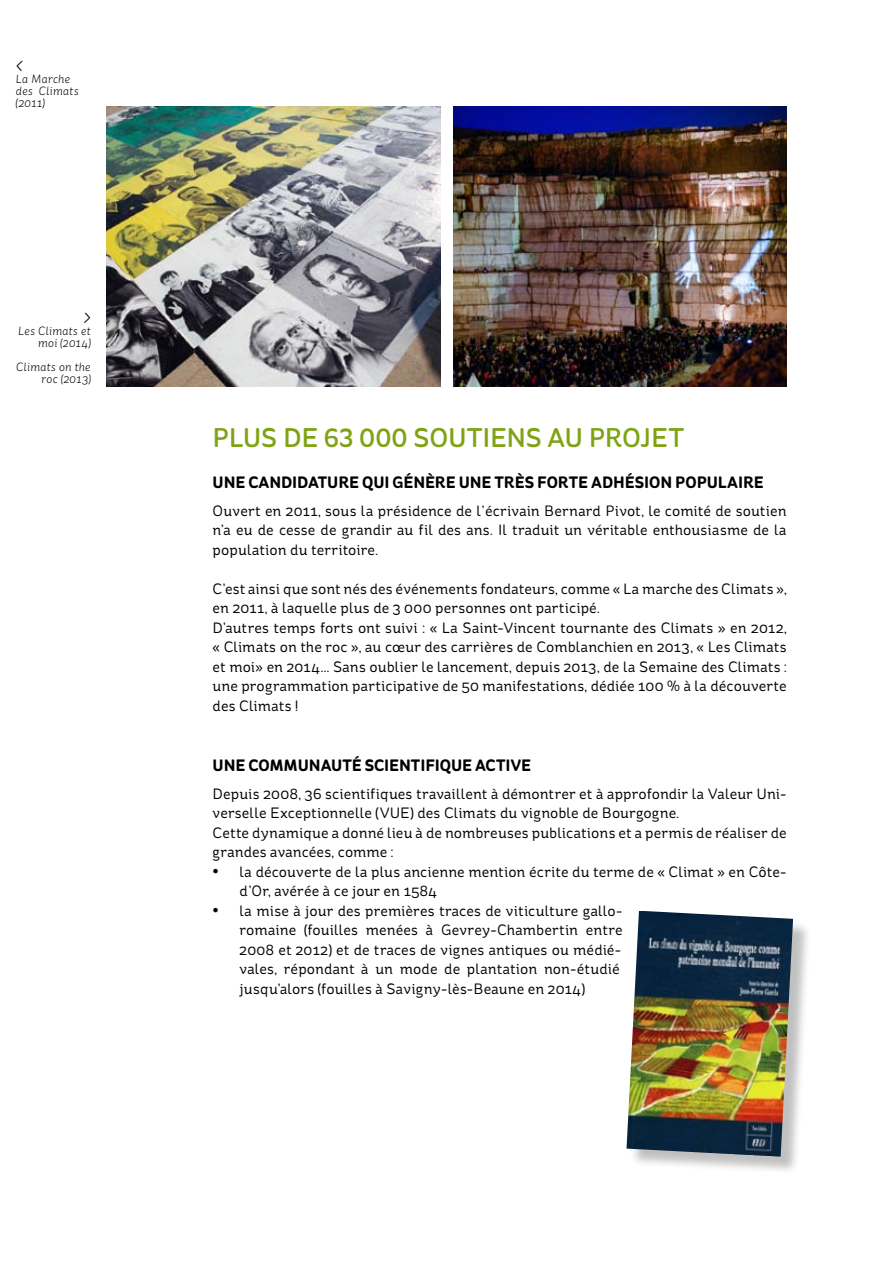
<style>
.page{position:relative;width:893px;height:1263px;background:#fff}
.page>*{position:absolute;margin:0;border:0;box-sizing:border-box;transform-origin:0 0}
.t1{font:500 27px "St Ryde";letter-spacing:-.01em;color:#7fa312}
.t2{font:italic 300 21px "St Ryde";color:#000}
.t3{font:700 16.5px "St Ryde";letter-spacing:-.005em;color:#000}
.t4{font:15px/19.5px "St Ryde";letter-spacing:.005em;color:#000}
.t5{font:italic 300 12px/12px "St Ryde";letter-spacing:.02em;color:#000;text-align:right}
.s1{font-family:"Times New Roman";font-size:18px}
</style>
<div class="page">
<img style="left:106px;top:106px;width:335px;height:281px">
<img style="left:454px;top:106px;width:333px;height:281px">
<div style="left:629px;top:913px;width:190px;height:268px;background:#000;opacity:.25"></div>
<img style="left:626px;top:911px;width:167px;height:246px">
<h2 class="t2" style="left:16px;top:51px;width:9px">&lt;</h2>
<p class="t5" style="left:16px;top:73px;width:65px;text-align:left">La Marche des Climats (2011)</p>
<h2 class="t2" style="left:84px;top:303px;width:9px">&gt;</h2>
<p class="t5" style="left:18px;top:325px;width:74px">Les Climats et moi (2014)</p>
<p class="t5" style="left:16px;top:361px;width:76px">Climats on the roc (2013)</p>
<h1 class="t1" style="left:213px;top:422px;width:33px">PLUS</h1>
<h1 class="t1" style="left:283px;top:422px;width:148px">DE 63 000 SOU</h1>
<h1 class="t1" style="left:467px;top:422px;width:41px">TIENS</h1>
<h1 class="t1" style="left:548px;top:422px;width:138px">AU PROJET</h1>
<p class="t3" style="left:213px;top:472px;width:553px">UNE CANDIDATURE QUI GÉNÈRE UNE TRÈS FORTE ADHÉSION POPULAIRE</p>
<p class="t4" style="left:213px;top:501px;width:575px;text-align:justify">Ouvert en 2011, sous la présidence de l’écrivain Bernard Pivot, le comité de soutien n’a eu de cesse de grandir au fil des ans. Il traduit un véritable enthousiasme de la population du territoire.</p>
<p class="t4" style="left:213px;top:579px;width:576px">C’est ainsi que sont nés des événements fondateurs, comme « La marche des Climats », en 2011, à laquelle plus de 3 000 personnes ont participé.<br>D’autres temps forts ont suivi : « La Saint-Vincent tournante des Climats » en 2012, « Climats on the roc », au cœur des carrières de Comblanchien en 2013, « Les Climats et moi» en 2014... Sans oublier le lancement, depuis 2013, de la Semaine des Climats : une programmation participative de 50 manifestations, dédiée 100 % à la découverte des Climats !</p>
<p class="t3" style="left:213px;top:755px;width:320px">UNE COMMUNAUTÉ SCIENTIFIQUE ACTIVE</p>
<p class="t4" style="left:213px;top:784px;width:576px">Depuis 2008, 36 scientifiques travaillent à démontrer et à approfondir la Valeur Uni&shy;verselle Exceptionnelle (VUE) des Climats du vignoble de Bourgogne.<br>Cette dynamique a donné lieu à de nombreuses publications et a permis de réaliser de grandes avancées, comme :</p>
<p class="t4" style="left:240px;top:862px;width:548px;text-indent:-27px"><span class="s1">•</span> la découverte de la plus ancienne mention écrite du terme de « Climat » en Côte&shy;d’Or, avérée à ce jour en 1584</p>
<p class="t4" style="left:240px;top:901px;width:385px;text-indent:-27px"><span class="s1">•</span> la mise à jour des premières traces de viticulture gallo&shy;romaine (fouilles menées à Gevrey-Chambertin entre 2008 et 2012) et de traces de vignes antiques ou médié&shy;vales, répondant à un mode de plantation non-étudié jusqu’alors (fouilles à Savigny-lès-Beaune en 2014)</p>
</div>
